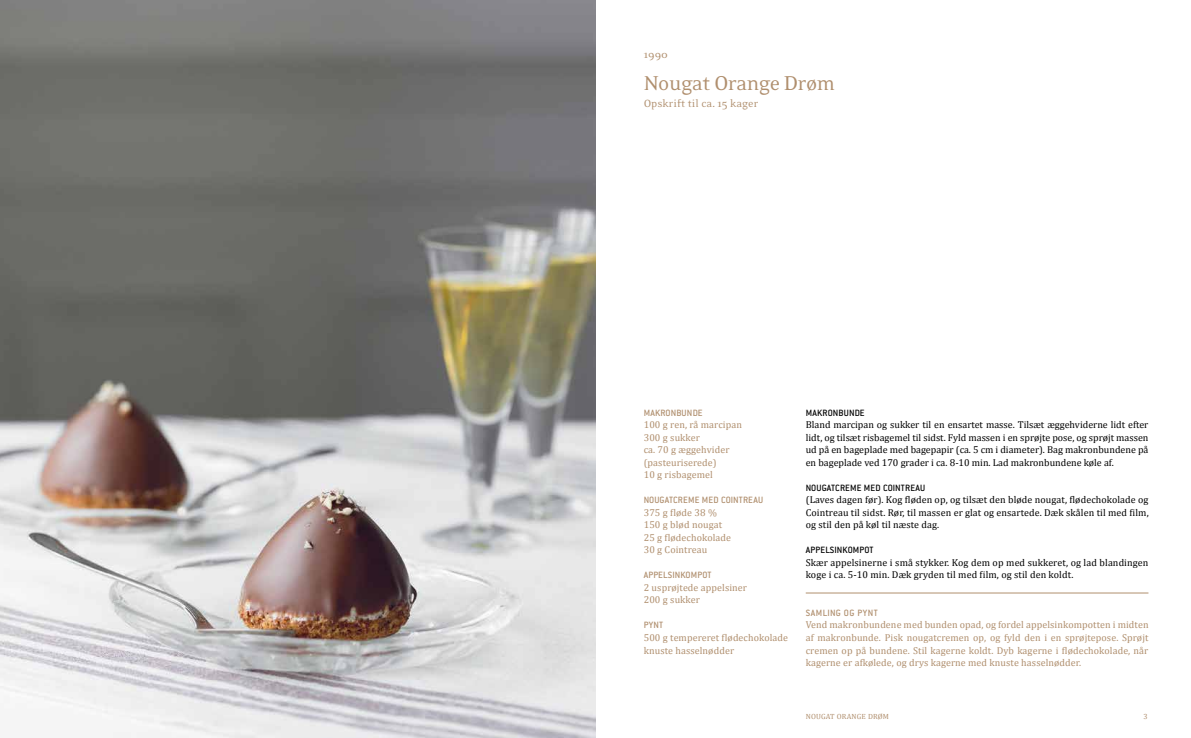
<style>
.page{position:relative;width:1191px;height:738px;background:#fff}
.page>*{position:absolute;margin:0;border:0;box-sizing:border-box;transform-origin:0 0}
.t1{font:23px "Eidetic Neo";letter-spacing:-.025em;color:#b08f6e}
.t2{font:12px "Eidetic Neo";color:#b08f6e}
.t3{font:10px/12.5px "Cambria";letter-spacing:.01em;color:#000;text-align:justify}
.t4{font:10px/12.5px "Cambria";letter-spacing:.01em;color:#b08f6e}
.t5{font:500 10px "Conduit ITC";letter-spacing:.02em;color:#b08f6e}
.t6{font:500 10px "Conduit ITC";letter-spacing:.02em;color:#000}
.t7{font:500 10px "Conduit ITC";letter-spacing:.05em;color:#b08f6e}
.t8{font:7.5px "Cambria";letter-spacing:.025em;color:#b08f6e}
</style>
<div class="page">
<hr style="left:805px;top:592px;width:343px;height:1px;background:#b08f6e">
<img style="left:0;top:0;width:595px;height:737px">
<p class="t2" style="left:643px;top:48px;width:26px">1990</p>
<h1 class="t1" style="left:643px;top:71px;width:193px">Nougat Orange Drøm</h1>
<p class="t2" style="left:643px;top:97px;width:116px">Opskrift til ca. 15 kager</p>
<p class="t5" style="left:643px;top:406px;width:60px">MAKRONBUNDE</p>
<p class="t4" style="left:643px;top:418px;width:100px">100 g ren, rå marcipan<br>300 g sukker<br>ca. 70 g æggehvider (pasteuriserede)<br>10 g risbagemel</p>
<p class="t5" style="left:643px;top:494px;width:121px">NOUGATCREME MED COINTREAU</p>
<p class="t4" style="left:643px;top:505px;width:89px">375 g fløde 38 %<br>150 g blød nougat<br>25 g flødechokolade<br>30 g Cointreau</p>
<p class="t5" style="left:643px;top:569px;width:69px">APPELSINKOMPOT</p>
<p class="t4" style="left:643px;top:580px;width:105px">2 usprøjtede appelsiner<br>200 g sukker</p>
<p class="t5" style="left:643px;top:619px;width:21px">PYNT</p>
<p class="t4" style="left:643px;top:630px;width:146px">500 g tempereret flødechokolade knuste hasselnødder</p>
<p class="t6" style="left:805px;top:406px;width:60px">MAKRONBUNDE</p>
<p class="t3" style="left:805px;top:418px;width:344px">Bland marcipan og sukker til en ensartet masse. Tilsæt æggehviderne lidt efter lidt, og tilsæt risbagemel til sidst. Fyld massen i en sprøjte pose, og sprøjt massen ud på en bageplade med bagepapir (ca. 5 cm i diameter). Bag makronbundene på en bageplade ved 170 grader i ca. 8-10 min. Lad makronbundene køle af.</p>
<p class="t6" style="left:805px;top:481px;width:121px">NOUGATCREME MED COINTREAU</p>
<p class="t3" style="left:805px;top:493px;width:344px">(Laves dagen før). Kog fløden op, og tilsæt den bløde nougat, flødechokolade og Cointreau til sidst. Rør, til massen er glat og ensartede. Dæk skålen til med film, og stil den på køl til næste dag.</p>
<p class="t6" style="left:805px;top:544px;width:69px">APPELSINKOMPOT</p>
<p class="t3" style="left:805px;top:555px;width:344px">Skær appelsinerne i små stykker. Kog dem op med sukkeret, og lad blandingen koge i ca. 5-10 min. Dæk gryden til med film, og stil den koldt.</p>
<p class="t7" style="left:805px;top:606px;width:73px">SAMLING OG PYNT</p>
<p class="t4" style="left:805px;top:618px;width:344px;text-align:justify">Vend makronbundene med bunden opad, og fordel appelsinkompotten i midten af makronbunde. Pisk nougatcremen op, og fyld den i en sprøjtepose. Sprøjt cremen op på bundene. Stil kagerne koldt. Dyb kagerne i flødechokolade, når kagerne er afkølede, og drys kagerne med knuste hasselnødder.</p>
<p class="t8" style="left:805px;top:711px;width:85px">NOUGAT ORANGE DRØM</p>
<p class="t8" style="left:1143px;top:711px;width:6px">3</p>
</div>
